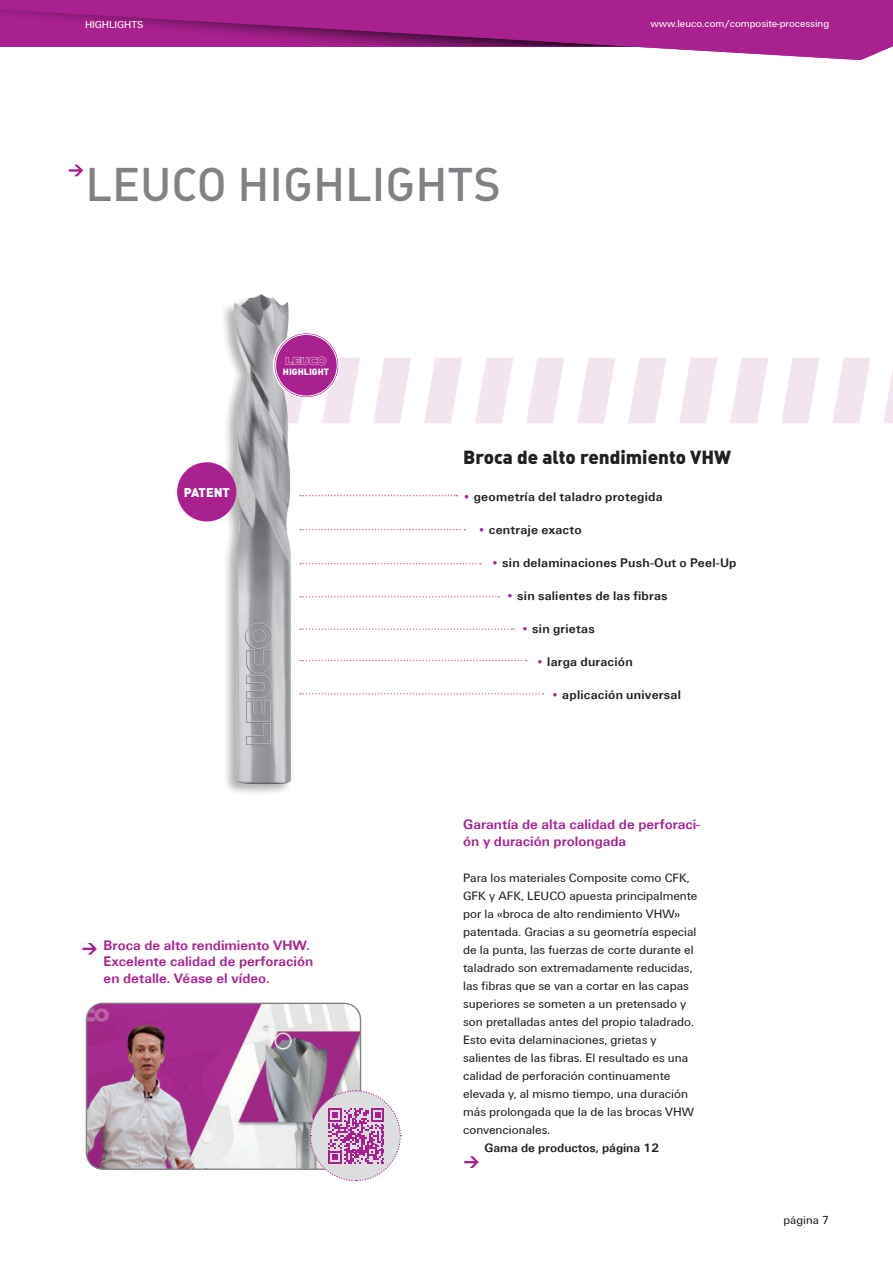
<style>
.page{position:relative;width:893px;height:1263px;background:#fff}
.page>*{position:absolute;margin:0;border:0;box-sizing:border-box;transform-origin:0 0}
.t1{font:500 46.5px "DIN Pro";color:#808285}
.t2{font:900 18.75px "DIN Pro";color:#231f20}
.t3{font:700 14.25px/16.5px "LEUCO UN CH";color:#a9218e}
.t4{font:700 12.9px "LEUCO UN CH";letter-spacing:.015em;color:#231f20}
.t5{font:12.6px/18px "LEUCO UN CH";color:#231f20}
.t6{font:700 12.6px "LEUCO UN CH";color:#231f20}
.t7{font:900 12.6px "DIN Pro";color:#fff}
.t8{font:12px "LEUCO UN CH";color:#231f20}
.t9{font:10.5px "LEUCO UN CH";color:#fff}
.t10{font:900 9px "DIN Pro";color:#fff}
.s1{font-family:"LEUCO UN";font-size:12.6px;color:#a9218e}
</style>
<div class="page">
<svg style="left:0;top:0;width:893px;height:60px;fill:#a9218e"></svg>
<img style="left:86px;top:1003px;width:274px;height:165px">
<div style="left:86px;top:1003px;width:275px;height:167px;border:1px solid #808285;border-radius:16px"></div>
<svg style="left:69px;top:165px;width:14px;height:11px"></svg>
<img style="left:212px;top:294px;width:79px;height:499px">
<svg style="left:300px;top:495px;width:157px;height:1px"></svg>
<svg style="left:300px;top:529px;width:165px;height:1px"></svg>
<svg style="left:300px;top:563px;width:181px;height:1px"></svg>
<svg style="left:300px;top:596px;width:200px;height:2px"></svg>
<svg style="left:300px;top:628px;width:214px;height:2px"></svg>
<svg style="left:300px;top:660px;width:227px;height:1px"></svg>
<svg style="left:300px;top:693px;width:244px;height:1px"></svg>
<svg style="left:309px;top:1089px;width:92px;height:93px;background:#d1b1cc"></svg>
<svg style="left:82px;top:943px;width:15px;height:12px"></svg>
<svg style="left:464px;top:1156px;width:15px;height:12px"></svg>
<div style="left:177px;top:462px;width:59px;height:59px;background:#a9218e;border-radius:50%"></div>
<svg style="left:274px;top:333px;width:64px;height:64px"></svg>
<svg style="left:271px;top:356px;width:622px;height:67px"></svg>
<p class="t9" style="left:85px;top:18px;width:60px">HIGHLIGHTS</p>
<h1 class="t1" style="left:85px;top:152px;width:417px">LEUCO HIGHLIGHTS</h1>
<p class="t10" style="left:283px;top:365px;width:48px">HIGHLIGHT</p>
<p class="t9" style="left:650px;top:18px;width:180px">www.leuco.com/composite-processing</p>
<p class="t7" style="left:184px;top:483px;width:48px">PATENT</p>
<p class="t3" style="left:104px;top:937px;width:211px">Broca de alto rendimiento VHW.<br>Excelente calidad de perforación en detalle. Véase el vídeo.</p>
<h2 class="t2" style="left:463px;top:445px;width:270px">Broca de alto rendimiento VHW</h2>
<p class="t4" style="left:462px;top:489px;width:202px"><span class="s1">•</span> geometría del taladro protegida</p>
<p class="t4" style="left:477px;top:522px;width:106px"><span class="s1">•</span> centraje exacto</p>
<p class="t4" style="left:491px;top:555px;width:247px"><span class="s1">•</span> sin delaminaciones Push-Out o Peel-Up</p>
<p class="t4" style="left:506px;top:588px;width:163px"><span class="s1">•</span> sin salientes de las fibras</p>
<p class="t4" style="left:521px;top:621px;width:75px"><span class="s1">•</span> sin grietas</p>
<p class="t4" style="left:536px;top:654px;width:98px"><span class="s1">•</span> larga duración</p>
<p class="t4" style="left:551px;top:687px;width:132px"><span class="s1">•</span> aplicación universal</p>
<p class="t3" style="left:463px;top:816px;width:238px">Garantía de alta calidad de perforaci&shy;ón y duración prolongada</p>
<p class="t5" style="left:463px;top:869px;width:236px">Para los materiales Composite como CFK, GFK y AFK, LEUCO apuesta principalmente por la «broca de alto rendimiento VHW» patentada. Gracias a su geometría especial de la punta, las fuerzas de corte durante el taladrado son extremadamente reducidas, las fibras que se van a cortar en las capas superiores se someten a un pretensado y son pretalladas antes del propio taladrado.<br>Esto evita delaminaciones, grietas y salientes de las fibras. El resultado es una calidad de perforación continuamente elevada y, al mismo tiempo, una duración más prolongada que la de las brocas VHW convencionales.</p>
<p class="t6" style="left:484px;top:1141px;width:176px">Gama de productos, página 12</p>
<p class="t8" style="left:784px;top:1213px;width:47px">página 7</p>
</div>
